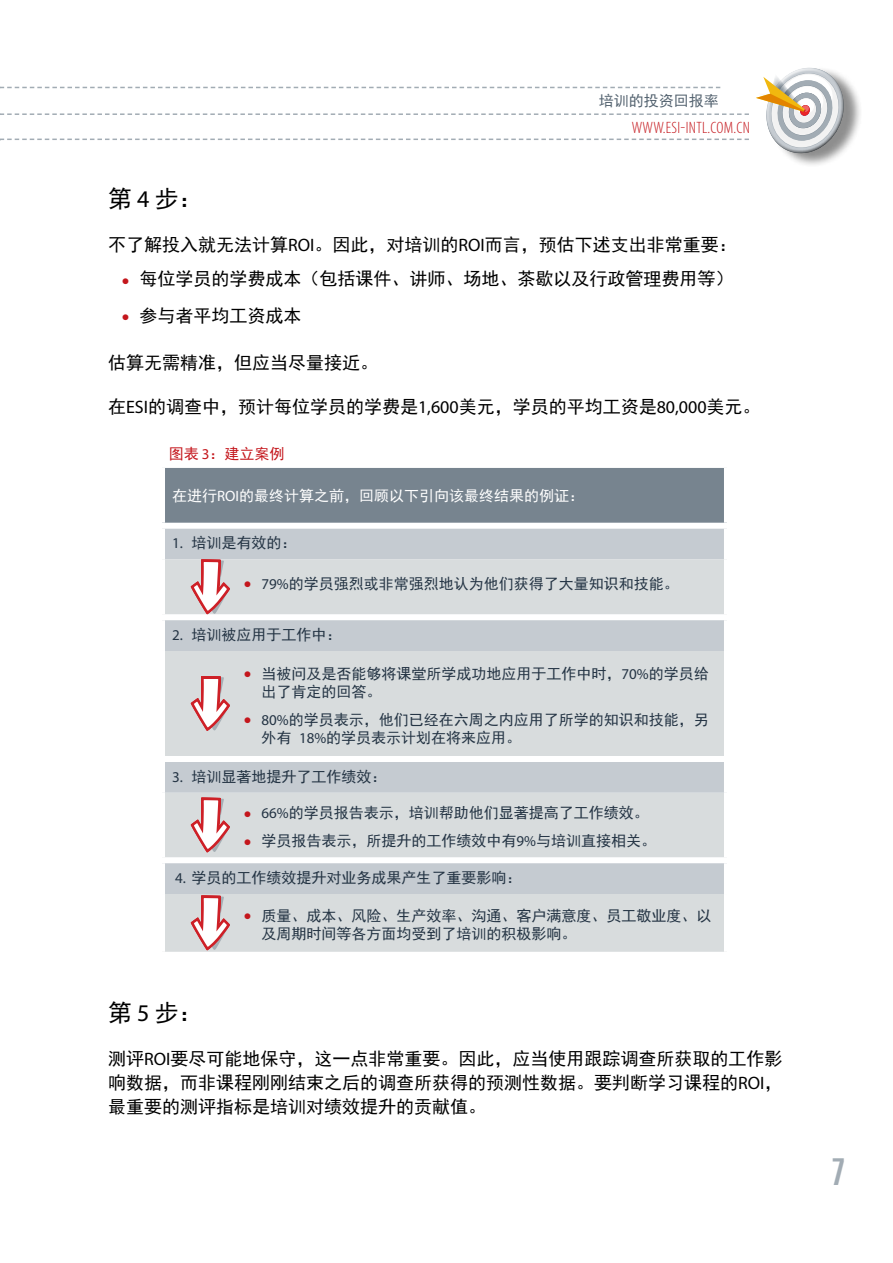
<style>
.page{position:relative;width:893px;height:1263px;background:#fff}
.page>*{position:absolute;margin:0;border:0;box-sizing:border-box;transform-origin:0 0}
.t1{font:900 extra-condensed 37.5px "Helvetica";color:#a2acb4}
.t2{font:24px "Sim Hei";color:#000}
.t3{font:18px/24px "Sim Hei";color:#000;text-align:justify}
.t4{font:300 condensed 16.5px "Myriad Pro";letter-spacing:.02em;color:#c4161c}
.t5{font:15px/18px "Sim Hei";color:#243444}
.t6{font:15px "Sim Hei";color:#fff}
.t7{font:15px "Sim Hei";color:#53626f}
.t8{font:15px "Sim Hei";color:#c4161c}
.s1{font-family:"Myriad Pro"}
.s2{font-family:"Helvetica";font-weight:900;font-stretch:extra-condensed;font-size:16.5px;color:#c4161c}
</style>
<div class="page">
<div style="left:770px;top:66px;width:94px;height:102px;background:#000;opacity:.45"></div>
<svg style="left:0;top:67px;width:846px;height:87px"></svg>
<div style="left:162px;top:465px;width:565px;height:61px;background:#77848f"></div>
<div style="left:165px;top:529px;width:559px;height:30px;background:#c5cbd1"></div>
<svg style="left:165px;top:559px;width:559px;height:393px;background:#d3d7da"></svg>
<div style="left:159px;top:462px;width:71px;height:6px;background:#fff"></div>
<div style="left:159px;top:468px;width:6px;height:55px;background:#fff"></div>
<div style="left:230px;top:462px;width:500px;height:6px;background:#fff"></div>
<div style="left:724px;top:468px;width:6px;height:55px;background:#fff"></div>
<div style="left:159px;top:523px;width:71px;height:6px;background:#fff"></div>
<div style="left:230px;top:523px;width:500px;height:6px;background:#fff"></div>
<div style="left:159px;top:614px;width:71px;height:6px;background:#fff"></div>
<div style="left:230px;top:614px;width:500px;height:6px;background:#fff"></div>
<div style="left:159px;top:756px;width:71px;height:6px;background:#fff"></div>
<div style="left:230px;top:756px;width:500px;height:6px;background:#fff"></div>
<div style="left:159px;top:857px;width:71px;height:6px;background:#fff"></div>
<div style="left:230px;top:857px;width:500px;height:6px;background:#fff"></div>
<svg style="left:191px;top:559px;width:39px;height:55px"></svg>
<svg style="left:191px;top:676px;width:39px;height:55px"></svg>
<svg style="left:191px;top:798px;width:39px;height:54px"></svg>
<svg style="left:191px;top:895px;width:39px;height:55px"></svg>
<p class="t7" style="left:599px;top:93px;width:121px">培训的投资回报率</p>
<p class="t4" style="left:632px;top:118px;width:120px">WWW.ESI-INTL.COM.CN</p>
<h2 class="t2" style="left:108px;top:186px;width:96px">第 <span class="s1">4</span> 步：</h2>
<p class="t3" style="left:108px;top:233px;width:630px">不了解投入就无法计算<span class="s1">ROI</span>。因此，对培训的<span class="s1">ROI</span>而言，预估下述支出非常重要：</p>
<p class="t3" style="left:122px;top:267px;width:613px"><sub>•</sub> 每位学员的学费成本（包括课件、讲师、场地、茶歇以及行政管理费用等）</p>
<p class="t3" style="left:122px;top:304px;width:181px"><sub>•</sub> 参与者平均工资成本</p>
<p class="t3" style="left:108px;top:351px;width:271px">估算无需精准，但应当尽量接近。</p>
<p class="t3" style="left:108px;top:395px;width:654px">在<span class="s1">ESI</span>的调查中，预计每位学员的学费是<span class="s1">1,600</span>美元，学员的平均工资是<span class="s1">80,000</span>美元。</p>
<p class="t8" style="left:169px;top:446px;width:117px">图表 <span class="s1">3</span>：建立案例</p>
<p class="t6" style="left:172px;top:488px;width:414px">在进行<span class="s1">ROI</span>的最终计算之前，回顾以下引向该最终结果的例证：</p>
<p class="t5" style="left:172px;top:534px;width:126px"><span class="s1">1.</span> 培训是有效的：</p>
<p class="t5" style="left:243px;top:575px;width:437px"><span class="s2">•</span> <span class="s1">79%</span>的学员强烈或非常强烈地认为他们获得了大量知识和技能。</p>
<p class="t5" style="left:172px;top:625px;width:171px"><span class="s1">2.</span> 培训被应用于工作中：</p>
<p class="t5" style="left:261px;top:664px;width:449px;text-indent:-18px"><span class="s2">•</span> 当被问及是否能够将课堂所学成功地应用于工作中时，<span class="s1">70%</span>的学员给出了肯定的回答。</p>
<p class="t5" style="left:261px;top:710px;width:449px;text-indent:-18px"><span class="s2">•</span> <span class="s1">80%</span>的学员表示，他们已经在六周之内应用了所学的知识和技能，另外有 <span class="s1">18%</span>的学员表示计划在将来应用。</p>
<p class="t5" style="left:172px;top:767px;width:216px"><span class="s1">3.</span> 培训显著地提升了工作绩效：</p>
<p class="t5" style="left:243px;top:804px;width:407px"><span class="s2">•</span> <span class="s1">66%</span>的学员报告表示，培训帮助他们显著提高了工作绩效。</p>
<p class="t5" style="left:243px;top:832px;width:414px"><span class="s2">•</span> 学员报告表示，所提升的工作绩效中有<span class="s1">9%</span>与培训直接相关。</p>
<p class="t5" style="left:175px;top:868px;width:348px"><span class="s1">4.</span> 学员的工作绩效提升对业务成果产生了重要影响：</p>
<p class="t5" style="left:261px;top:906px;width:451px;text-indent:-18px"><span class="s2">•</span> 质量、成本、风险、生产效率、沟通、客户满意度、员工敬业度、以及周期时间等各方面均受到了培训的积极影响。</p>
<h2 class="t2" style="left:108px;top:1000px;width:96px">第 <span class="s1">5</span> 步：</h2>
<p class="t3" style="left:108px;top:1047px;width:676px">测评<span class="s1">ROI</span>要尽可能地保守，这一点非常重要。因此，应当使用跟踪调查所获取的工作影响数据，而非课程刚刚结束之后的调查所获得的预测性数据。要判断学习课程的<span class="s1">ROI</span>，最重要的测评指标是培训对绩效提升的贡献值。</p>
<h1 class="t1" style="left:832px;top:1150px;width:14px">7</h1>
</div>
